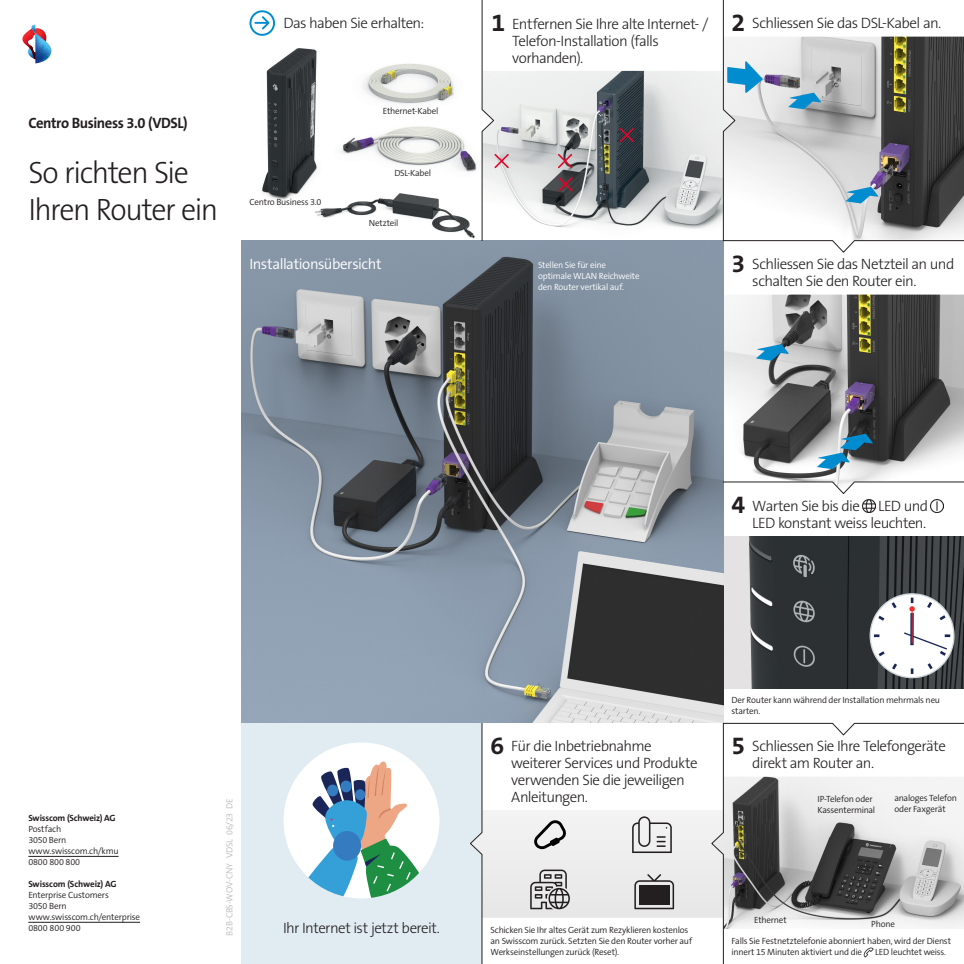
<style>
.page{position:relative;width:964px;height:964px;background:#fff}
.page>*{position:absolute;margin:0;border:0;box-sizing:border-box;transform-origin:0 0}
.Titel_gross_schwarz{font:300 31px/37.2px "The Sans B W3";letter-spacing:-.05em;color:#231f20}
.NR_25_schwarz{font:700 25px "The Sans B W7";color:#231f20}
.Untertitel_15_light{font:300 15px/17px "The Sans B W3";letter-spacing:-.04em;color:#231f20}
.Untertitel_15_Raster{font:700 15px "The Sans B W7";letter-spacing:-.03em;color:#231f20}
.Untertitel_weiss{font:300 15px "The Sans B W4";letter-spacing:-.03em;color:#fff}
.Lauftext_schwarz{font:300 9px/11px "The Sans B W4";letter-spacing:-.025em;color:#231f20}
.Lauftext_Raster{font:300 9px "The Sans B W4";letter-spacing:-.015em;color:#231f20}
.Lauftext_schwarz-2{font:300 9px/11px "The Sans B W4";letter-spacing:-.025em;color:#fff}
.Lauftext_schwarz-3{font:300 9px "The Sans B W4";letter-spacing:-.03em;color:#bcbdc0}
.Lauftext_schwarz-4{font:700 9px "The Sans B W7";letter-spacing:-.015em;color:#231f20}
.Lauftext_Raster-2{font:700 9px "The Sans B W7";letter-spacing:-.01em;color:#231f20}
</style>
<div class="page">
<img style="left:723px;top:295px;width:241px;height:186px">
<img style="left:723px;top:537px;width:241px;height:151px">
<img style="left:341px;top:126px;width:136px;height:46px">
<img style="left:363px;top:63px;width:91px;height:41px">
<img style="left:262px;top:48px;width:56px;height:152px">
<svg style="left:748px;top:342px;width:49px;height:20px"></svg>
<svg style="left:809px;top:432px;width:72px;height:38px;background:#7795a3"></svg>
<img style="left:509px;top:71px;width:213px;height:170px">
<svg style="left:620px;top:128px;width:14px;height:14px"></svg>
<svg style="left:558px;top:177px;width:15px;height:14px"></svg>
<svg style="left:558px;top:154px;width:14px;height:14px"></svg>
<img style="left:312px;top:194px;width:166px;height:47px">
<div style="left:241px;top:723px;width:226px;height:241px;background:#e1ecf2"></div>
<div style="left:283px;top:742px;width:156px;height:156px;background:#fff;border-radius:50%"></div>
<svg style="left:283px;top:761px;width:156px;height:138px"></svg>
<div style="left:870px;top:594px;width:84px;height:83px;background:#fff;border-radius:50%"></div>
<svg style="left:875px;top:599px;width:22px;height:22px"></svg>
<svg style="left:927px;top:599px;width:21px;height:22px"></svg>
<svg style="left:910px;top:613px;width:4px;height:18px"></svg>
<svg style="left:874px;top:631px;width:76px;height:43px"></svg>
<hr style="left:912px;top:611px;width:1px;height:32px;background:#ee2f2d">
<svg style="left:909px;top:597px;width:6px;height:15px"></svg>
<img style="left:241px;top:241px;width:482px;height:482px">
<svg style="left:249px;top:10px;width:26px;height:26px"></svg>
<hr style="left:28px;top:856px;width:91px;height:1px;background:#231f20">
<hr style="left:28px;top:922px;width:112px;height:1px;background:#231f20">
<svg style="left:22px;top:25px;width:29px;height:38px"></svg>
<svg style="left:722px;top:0;width:242px;height:253px"></svg>
<svg style="left:467px;top:722px;width:497px;height:242px"></svg>
<svg style="left:722px;top:481px;width:242px;height:31px"></svg>
<svg style="left:481px;top:0;width:28px;height:242px"></svg>
<p class="Untertitel_15_Raster" style="left:28px;top:113px;width:161px">Centro Business 3.0 (VDSL)</p>
<p class="Titel_gross_schwarz" style="left:28px;top:154px;width:191px">So richten Sie<br>Ihren Router ein</p>
<p class="Untertitel_15_light" style="left:283px;top:15px;width:142px">Das haben Sie erhalten:</p>
<p class="Lauftext_schwarz" style="left:383px;top:106px;width:57px">Ethernet-Kabel</p>
<p class="Lauftext_schwarz" style="left:249px;top:197px;width:74px">Centro Business 3.0</p>
<p class="Lauftext_schwarz" style="left:394px;top:167px;width:38px">DSL-Kabel</p>
<p class="Lauftext_schwarz" style="left:369px;top:218px;width:31px">Netzteil</p>
<p class="Untertitel_weiss" style="left:249px;top:254px;width:134px">Installationsübersicht</p>
<p class="NR_25_schwarz" style="left:491px;top:7px;width:15px">1</p>
<p class="Untertitel_15_light" style="left:512px;top:15px;width:198px">Entfernen Sie Ihre alte Internet- /</p>
<p class="Untertitel_15_light" style="left:512px;top:32px;width:148px">Telefon-Installation (falls vorhanden).</p>
<p class="NR_25_schwarz" style="left:731px;top:6px;width:15px">2</p>
<p class="Untertitel_15_light" style="left:752px;top:15px;width:190px">Schliessen Sie das DSL-Kabel an.</p>
<p class="Lauftext_schwarz-2" style="left:538px;top:260px;width:103px">Stellen Sie für eine optimale WLAN Reichweite</p>
<p class="Lauftext_schwarz-2" style="left:538px;top:282px;width:87px">den Router vertikal auf.</p>
<p class="NR_25_schwarz" style="left:731px;top:247px;width:15px">3</p>
<p class="Untertitel_15_light" style="left:752px;top:256px;width:203px">Schliessen Sie das Netzteil an und</p>
<p class="Untertitel_15_light" style="left:752px;top:273px;width:166px">schalten Sie den Router ein.</p>
<p class="Lauftext_schwarz-4" style="left:28px;top:812px;width:89px">Swisscom (Schweiz) AG</p>
<p class="Lauftext_schwarz" style="left:28px;top:824px;width:34px">Postfach</p>
<p class="Lauftext_schwarz" style="left:28px;top:835px;width:40px">3050 Bern</p>
<p class="Lauftext_schwarz" style="left:28px;top:846px;width:92px">www.swisscom.ch/kmu</p>
<p class="Lauftext_schwarz" style="left:28px;top:857px;width:53px">0800 800 800</p>
<p class="Lauftext_Raster-2" style="left:28px;top:878px;width:90px">Swisscom (Schweiz) AG</p>
<p class="Lauftext_Raster" style="left:28px;top:889px;width:82px">Enterprise Customers</p>
<p class="Lauftext_Raster" style="left:28px;top:900px;width:40px">3050 Bern</p>
<p class="Lauftext_Raster" style="left:28px;top:911px;width:113px">www.swisscom.ch/enterprise</p>
<p class="Lauftext_Raster" style="left:28px;top:922px;width:54px">0800 800 900</p>
<p class="NR_25_schwarz" style="left:731px;top:489px;width:15px">4</p>
<p class="Untertitel_15_light" style="left:752px;top:497px;width:177px">Warten Sie bis die LED und<br>LED konstant weiss leuchten.</p>
<p class="Lauftext_schwarz-3" style="left:224px;top:935px;width:138px;rotate:-90deg">B2B-CBS-WOV-CNY VDSL 06/23 DE</p>
<p class="Untertitel_15_light" style="left:283px;top:919px;width:158px">Ihr Internet ist jetzt bereit.</p>
<p class="NR_25_schwarz" style="left:490px;top:729px;width:15px">6</p>
<p class="Untertitel_15_light" style="left:511px;top:737px;width:188px">Für die Inbetriebnahme weiterer Services und Produkte verwenden Sie die jeweiligen</p>
<p class="Untertitel_15_light" style="left:511px;top:788px;width:78px">Anleitungen.</p>
<p class="Lauftext_schwarz" style="left:731px;top:695px;width:210px">Der Router kann während der Installation mehrmals neu starten.</p>
<p class="NR_25_schwarz" style="left:731px;top:729px;width:15px">5</p>
<p class="Untertitel_15_light" style="left:752px;top:737px;width:195px">Schliessen Sie Ihre Telefongeräte direkt am Router an.</p>
<p class="Lauftext_schwarz" style="left:817px;top:793px;width:59px">IP-Telefon oder<br>Kassenterminal</p>
<p class="Lauftext_schwarz" style="left:894px;top:792px;width:64px">analoges Telefon oder Faxgerät</p>
<p class="Lauftext_schwarz" style="left:490px;top:924px;width:199px">Schicken Sie Ihr altes Gerät zum Rezyklieren kostenlos</p>
<p class="Lauftext_schwarz" style="left:490px;top:935px;width:203px">an Swisscom zurück. Setzten Sie den Router vorher auf</p>
<p class="Lauftext_schwarz" style="left:490px;top:946px;width:130px">Werkseinstellungen zurück (Reset).</p>
<p class="Lauftext_schwarz" style="left:754px;top:914px;width:34px">Ethernet</p>
<p class="Lauftext_schwarz" style="left:871px;top:918px;width:25px">Phone</p>
<p class="Lauftext_schwarz" style="left:731px;top:936px;width:221px">Falls Sie Festnetztelefonie abonniert haben, wird der Dienst innert 15 Minuten aktiviert und die</p>
<p class="Lauftext_schwarz" style="left:875px;top:947px;width:72px">LED leuchtet weiss.</p>
</div>
